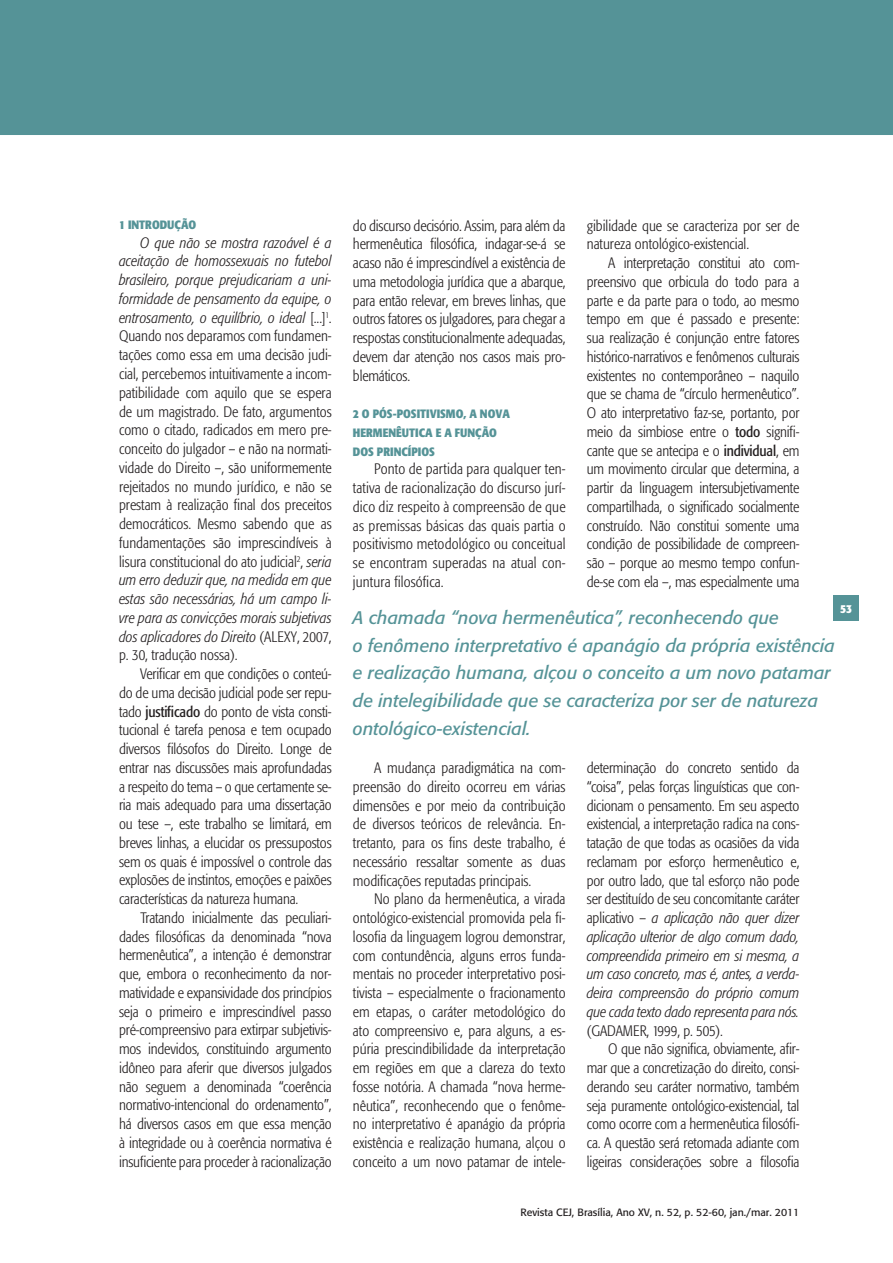
<style>
.page{position:relative;width:893px;height:1263px;background:#fff}
.page>*{position:absolute;margin:0;border:0;box-sizing:border-box;transform-origin:0 0}
.t1{font:italic 18px/27.8px "Formata";color:#559397}
.t2{font:300 condensed 15px/18.8px "Formata";letter-spacing:-.01em;color:#231f20;text-align:justify}
.t3{font:700 condensed 12px/18.8px "Formata";color:#559397}
.t4{font:700 condensed 12px "Formata";color:#fff}
.t5{font:10.5px "Formata";color:#231f20}
.s1{font-style:italic}
.s2{font-weight:400}
</style>
<div class="page">
<div style="left:833px;top:595px;width:26px;height:26px;background:#559397"></div>
<div style="left:0;top:0;width:893px;height:135px;background:#559397"></div>
<p class="t3" style="left:119px;top:215px;width:78px">1 INTRODUÇÃO</p>
<p class="t2" style="left:119px;top:233px;width:214px;text-indent:21px"><span class="s1">O que não se mostra razoável é a aceitação de homossexuais no futebol brasileiro, porque prejudicariam a uni&shy;formidade de pensamento da equipe, o entrosamento, o equilíbrio, o ideal</span> [...]<sup>1</sup>.<br>Quando nos deparamos com fundamen&shy;tações como essa em uma decisão judi&shy;cial, percebemos intuitivamente a incom&shy;patibilidade com aquilo que se espera de um magistrado. De fato, argumentos como o citado, radicados em mero pre&shy;conceito do julgador – e não na normati&shy;vidade do Direito –, são uniformemente rejeitados no mundo jurídico, e não se prestam à realização final dos preceitos democráticos. Mesmo sabendo que as fundamentações são imprescindíveis à lisura constitucional do ato judicial<sup>2</sup>, <span class="s1">seria um erro deduzir que, na medida em que estas são necessárias, há um campo li&shy;vre para as convicções morais subjetivas dos aplicadores do Direito</span> (ALEXY, 2007, p. 30, tradução nossa).</p>
<p class="t2" style="left:119px;top:665px;width:214px;text-indent:21px">Verificar em que condições o conteú&shy;do de uma decisão judicial pode ser repu&shy;tado <span class="s2">justificado</span> do ponto de vista consti&shy;tucional é tarefa penosa e tem ocupado diversos filósofos do Direito. Longe de entrar nas discussões mais aprofundadas a respeito do tema – o que certamente se&shy;ria mais adequado para uma dissertação ou tese –, este trabalho se limitará, em breves linhas, a elucidar os pressupostos sem os quais é impossível o controle das explosões de instintos, emoções e paixões características da natureza humana.</p>
<p class="t2" style="left:119px;top:908px;width:214px;text-indent:21px">Tratando inicialmente das peculiari&shy;dades filosóficas da denominada “nova hermenêutica”, a intenção é demonstrar que, embora o reconhecimento da nor&shy;matividade e expansividade dos princípios seja o primeiro e imprescindível passo pré-compreensivo para extirpar subjetivis&shy;mos indevidos, constituindo argumento idôneo para aferir que diversos julgados não seguem a denominada “coerência normativo-intencional do ordenamento”, há diversos casos em que essa menção à integridade ou à coerência normativa é insuficiente para proceder à racionalização</p>
<p class="t2" style="left:353px;top:216px;width:214px">do discurso decisório. Assim, para além da hermenêutica filosófica, indagar-se-á se acaso não é imprescindível a existência de uma metodologia jurídica que a abarque, para então relevar, em breves linhas, que outros fatores os julgadores, para chegar a respostas constitucionalmente adequadas, devem dar atenção nos casos mais pro&shy;blemáticos.</p>
<p class="t3" style="left:353px;top:404px;width:51px">2 O PÓS-POSI</p>
<p class="t3" style="left:420px;top:404px;width:14px">TIVISMO</p>
<p class="t3" style="left:463px;top:404px;width:33px">, A NOVA</p>
<p class="t3" style="left:353px;top:423px;width:8px">HERME</p>
<p class="t3" style="left:353px;top:423px;width:145px;text-indent:35px">NÊUTICA E A FUNÇÃO<br>DOS PRINCÍPIOS</p>
<p class="t2" style="left:353px;top:460px;width:214px;text-indent:21px">Ponto de partida para qualquer ten&shy;tativa de racionalização do discurso jurí&shy;dico diz respeito à compreensão de que as premissas básicas das quais partia o positivismo metodológico ou conceitual se encontram superadas na atual con&shy;juntura filosófica.</p>
<p class="t2" style="left:587px;top:216px;width:214px">gibilidade que se caracteriza por ser de natureza ontológico-existencial.</p>
<p class="t2" style="left:587px;top:254px;width:214px;text-indent:21px">A interpretação constitui ato com&shy;preensivo que orbicula do todo para a parte e da parte para o todo, ao mesmo tempo em que é passado e presente: sua realização é conjunção entre fatores histórico-narrativos e fenômenos culturais existentes no contemporâneo – naquilo que se chama de “círculo hermenêutico”.<br>O ato interpretativo faz-se, portanto, por meio da simbiose entre o <span class="s2">todo</span> signifi&shy;cante que se antecipa e o <span class="s2">individual</span>, em um movimento circular que determina, a partir da linguagem intersubjetivamente compartilhada, o significado socialmente construído. Não constitui somente uma condição de possibilidade de compreen&shy;são – porque ao mesmo tempo confun&shy;de-se com ela –, mas especialmente uma</p>
<p class="t4" style="left:840px;top:601px;width:13px">53</p>
<p class="t1" style="left:353px;top:604px;width:484px">A chamada “nova hermenêutica”, reconhecendo que<br>o fenômeno interpretativo é apanágio da própria existência e realização humana, alçou o conceito a um novo patamar de intelegibilidade que se caracteriza por ser de natureza ontológico-existencial.</p>
<p class="t2" style="left:353px;top:759px;width:214px;text-indent:21px">A mudança paradigmática na com&shy;preensão do direito ocorreu em várias dimensões e por meio da contribuição de diversos teóricos de relevância. En&shy;tretanto, para os fins deste trabalho, é necessário ressaltar somente as duas modificações reputadas principais.</p>
<p class="t2" style="left:353px;top:890px;width:214px;text-indent:21px">No plano da hermenêutica, a virada ontológico-existencial promovida pela fi&shy;losofia da linguagem logrou demonstrar, com contundência, alguns erros funda&shy;mentais no proceder interpretativo posi&shy;tivista – especialmente o fracionamento em etapas, o caráter metodológico do ato compreensivo e, para alguns, a es&shy;púria prescindibilidade da interpretação em regiões em que a clareza do texto fosse notória. A chamada “nova herme&shy;nêutica”, reconhecendo que o fenôme&shy;no interpretativo é apanágio da própria existência e realização humana, alçou o conceito a um novo patamar de intele-</p>
<p class="t2" style="left:587px;top:759px;width:214px">determinação do concreto sentido da “coisa”, pelas forças linguísticas que con&shy;dicionam o pensamento. Em seu aspecto existencial, a interpretação radica na cons&shy;tatação de que todas as ocasiões da vida reclamam por esforço hermenêutico e, por outro lado, que tal esforço não pode ser destituído de seu concomitante caráter aplicativo – <span class="s1">a aplicação não quer dizer aplicação ulterior de algo comum dado, compreendida primeiro em si mesma, a um caso concreto, mas é, antes, a verda&shy;deira compreensão do próprio comum que cada texto dado representa para nós.</span></p>
<p class="t2" style="left:587px;top:1021px;width:138px">(GADAMER, 1999, p. 505).</p>
<p class="t2" style="left:608px;top:1040px;width:193px">O que não significa, obviamente, afir-</p>
<p class="t2" style="left:587px;top:1059px;width:214px">mar que a concretização do direito, consi-</p>
<p class="t2" style="left:587px;top:1077px;width:214px">derando seu caráter normativo, também</p>
<p class="t2" style="left:587px;top:1096px;width:214px">seja puramente ontológico-existencial, tal</p>
<p class="t2" style="left:587px;top:1115px;width:214px">como ocorre com a hermenêutica filosófi-</p>
<p class="t2" style="left:587px;top:1134px;width:214px">ca. A questão será retomada adiante com</p>
<p class="t2" style="left:587px;top:1152px;width:214px">ligeiras considerações sobre a filosofia</p>
<p class="t5" style="left:520px;top:1206px;width:281px">Revista CEJ, Brasília, Ano XV, n. 52, p. 52-60, jan./mar. 2011</p>
</div>
